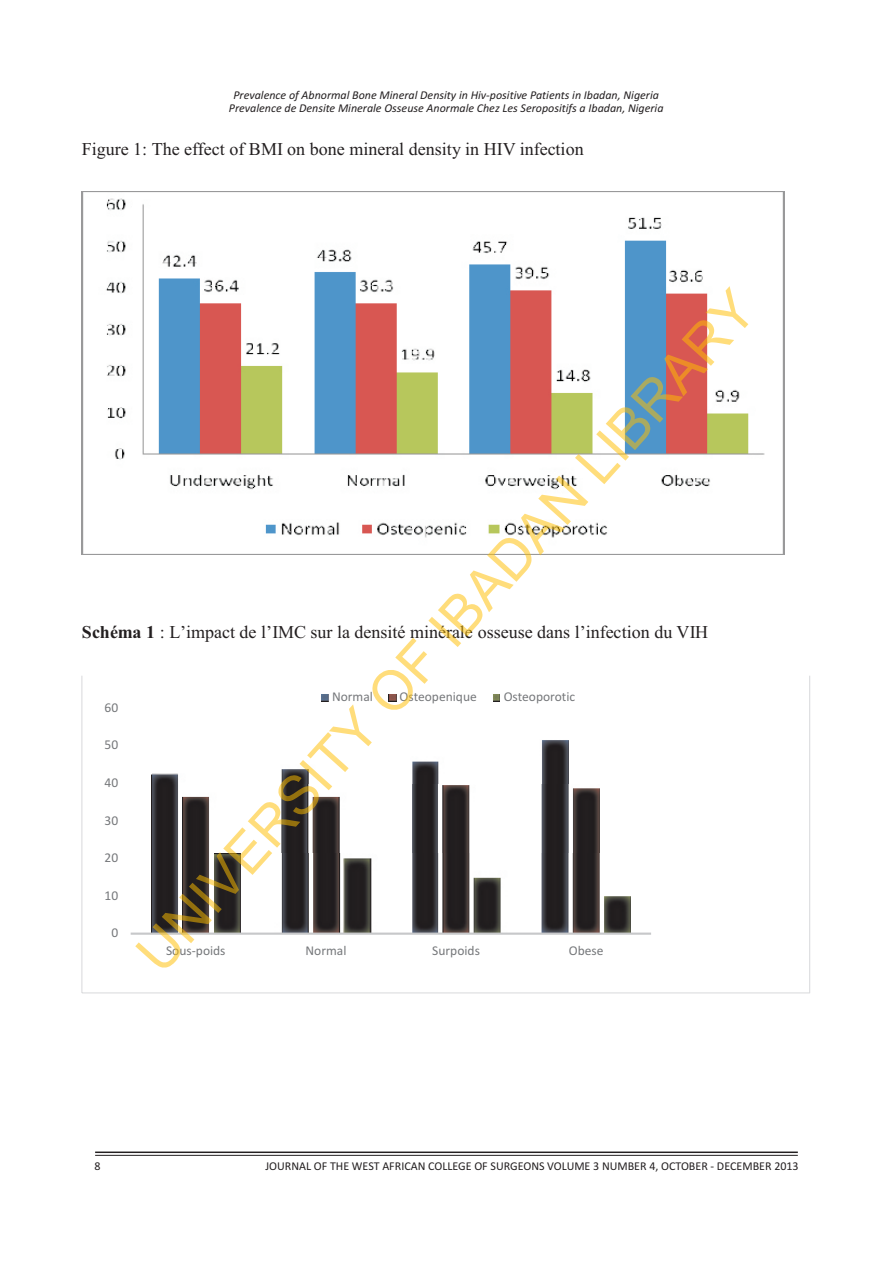
<style>
.page{position:relative;width:893px;height:1263px;background:#fff}
.page>*{position:absolute;margin:0;border:0;box-sizing:border-box;transform-origin:0 0}
.t1{font:55.05px "Arial";color:rgb(255 191 0/.52)}
.t2{font:18px "Times New Roman";color:#231f20}
.t3{font:13.5px "Calibri";color:#76787b}
.t4{font:italic 12px/12.6px "Calibri";color:#231f20;text-align:center}
.t5{font:12px "Calibri";color:#231f20}
.s1{font-weight:700}
</style>
<div class="page">
<img style="left:82px;top:192px;width:702px;height:363px">
<svg style="left:81px;top:676px;width:729px;height:318px"></svg>
<hr style="left:95px;top:1151px;width:703px;height:2px;background:#231f20">
<hr style="left:95px;top:1155px;width:703px;height:1px;background:#231f20">
<p class="t4" style="left:229px;top:90px;width:436px">Prevalence of Abnormal Bone Mineral Density in Hiv-positive Patients in Ibadan, Nigeria<br>Prevalence de Densite Minerale Osseuse Anormale Chez Les Seropositifs a Ibadan, Nigeria</p>
<h2 class="t2" style="left:82px;top:143px;width:503px">Figure 1: The effect of BMI on bone mineral density in HIV infection</h2>
<h1 class="t1" style="left:120px;top:939px;width:894px;rotate:-48deg">UNIVERSITY OF IBADAN LIBRARY</h1>
<h2 class="t2" style="left:82px;top:626px;width:628px"><span class="s1">Schéma 1</span> : L’impact de l’IMC sur la densité minérale osseuse dans l’infection du VIH</h2>
<p class="t3" style="left:332px;top:691px;width:42px">Normal</p>
<p class="t3" style="left:400px;top:691px;width:79px">Osteopenique</p>
<p class="t3" style="left:504px;top:691px;width:73px">Osteoporotic</p>
<p class="t3" style="left:105px;top:702px;width:15px">60</p>
<p class="t3" style="left:105px;top:739px;width:15px">50</p>
<p class="t3" style="left:105px;top:777px;width:15px">40</p>
<p class="t3" style="left:105px;top:814px;width:15px">30</p>
<p class="t3" style="left:105px;top:852px;width:15px">20</p>
<p class="t3" style="left:105px;top:890px;width:15px">10</p>
<p class="t3" style="left:111px;top:927px;width:8px">0</p>
<p class="t3" style="left:166px;top:945px;width:61px">Sous-poids</p>
<p class="t3" style="left:306px;top:945px;width:42px">Normal</p>
<p class="t3" style="left:432px;top:945px;width:49px">Surpoids</p>
<p class="t3" style="left:569px;top:945px;width:36px">Obese</p>
<p class="t5" style="left:94px;top:1161px;width:8px">8</p>
<p class="t5" style="left:265px;top:1161px;width:535px">JOURNAL OF THE WEST AFRICAN COLLEGE OF SURGEONS VOLUME 3 NUMBER 4, OCTOBER - DECEMBER 2013</p>
</div>
